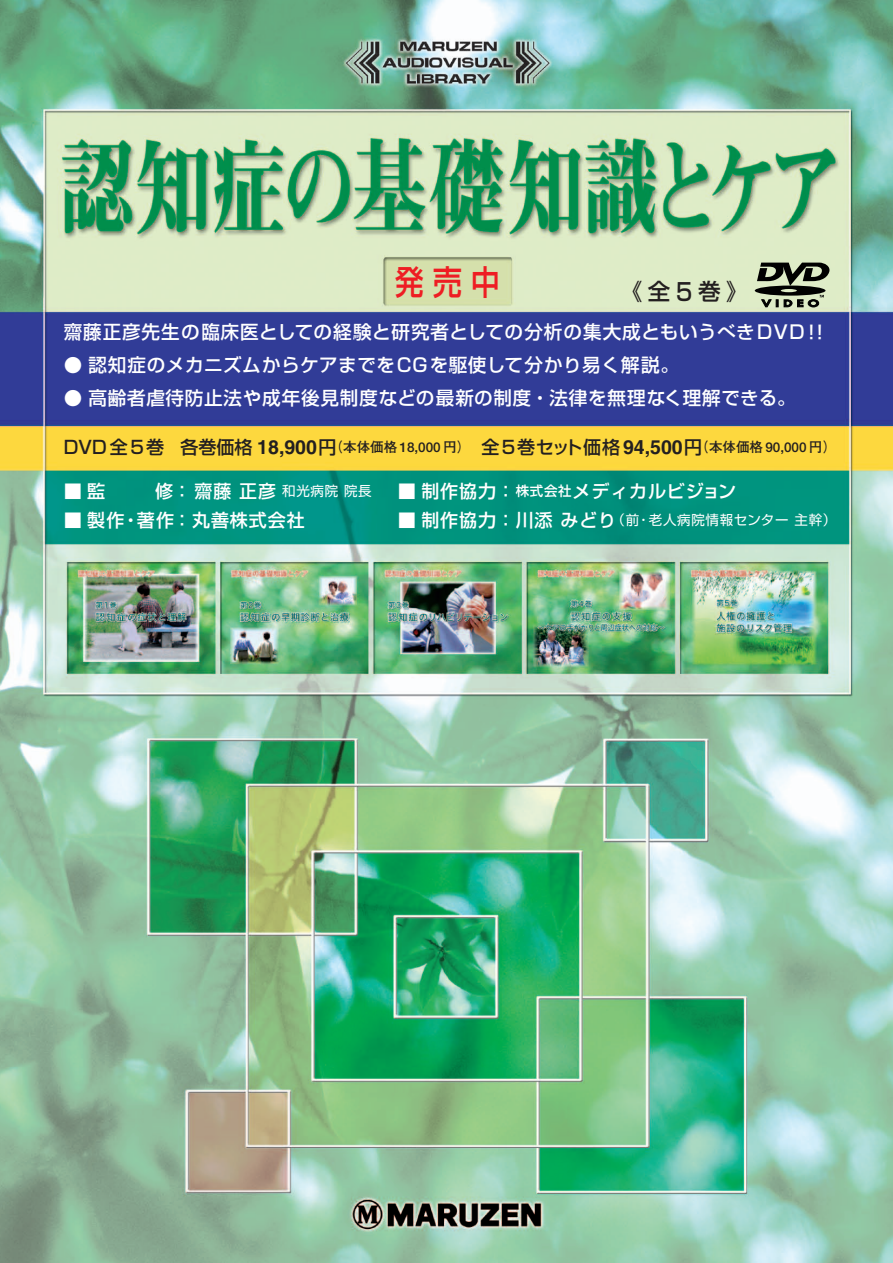
<style>
.page{position:relative;width:893px;height:1263px;background:#fff}
.page>*{position:absolute;margin:0;border:0;box-sizing:border-box;transform-origin:0 0}
.t1{font:500 34.05px "Shin Go";color:#ee1d23;scale:.85 1}
.t2{font:500 22.5px "Shin Go";color:#231f20}
.t3{font:500 18.6px "Shin Go";letter-spacing:.04em;color:#fff}
.t4{font:500 18px "Shin Go";letter-spacing:.05em;color:#fff}
.t5{font:700 13.5px "Futo Go B101";color:#231f20}
.t6{font:13.5px "Shin Go";letter-spacing:.05em;color:#fff}
.s1{font-size:24px}
.s2{font-family:"Shin Go";font-weight:500;font-size:18px}
.s3{font-family:"Helvetica";font-size:19.5px}
.s4{font-size:13.5px}
.s5{font-weight:500;font-size:18px}
</style>
<div class="page">
<img style="left:0;top:0;width:893px;height:1263px">
<svg style="left:755px;top:263px;width:74px;height:44px;background:#717865"></svg>
<h1 class="t1" style="left:395px;top:260px;width:125px">発 売 中</h1>
<p class="t2" style="left:620px;top:277px;width:130px">《全<span class="s1">5</span>巻》</p>
<p class="t3" style="left:64px;top:320px;width:767px">齋藤正彦先生の臨床医としての経験と研究者としての分析の集大成ともいうべきDVD！！</p>
<p class="t3" style="left:64px;top:353px;width:617px">● 認知症のメカニズムからケアまでをCGを駆使して分かり易く解説。</p>
<p class="t3" style="left:64px;top:386px;width:734px">● 高齢者虐待防止法や成年後見制度などの最新の制度・法律を無理なく理解できる。</p>
<p class="t5" style="left:64px;top:440px;width:774px"><span class="s2">DVD 全5巻　各巻価格</span> <span class="s3">18,900</span><span class="s2">円</span>（本体価格 18,000 円）<span class="s2">　全5巻セット価格</span> <span class="s3">94,500</span><span class="s2">円</span>（本体価格 90,000 円）</p>
<p class="t4" style="left:398px;top:479px;width:340px">■ 制作協力：<span class="s4">株式会社</span>メディカルビジョン</p>
<p class="t6" style="left:398px;top:511px;width:440px"><span class="s5">■ 制作協力：川添 みどり</span>（前・老人病院情報センター 主幹）</p>
<p class="t4" style="left:64px;top:479px;width:62px">■ 監　</p>
<p class="t6" style="left:155px;top:482px;width:232px"><span class="s5">修： 齋藤 正彦</span>和光病院 院長　</p>
<p class="t4" style="left:64px;top:508px;width:242px">■ 製作・著作：丸善株式会社</p>
</div>
